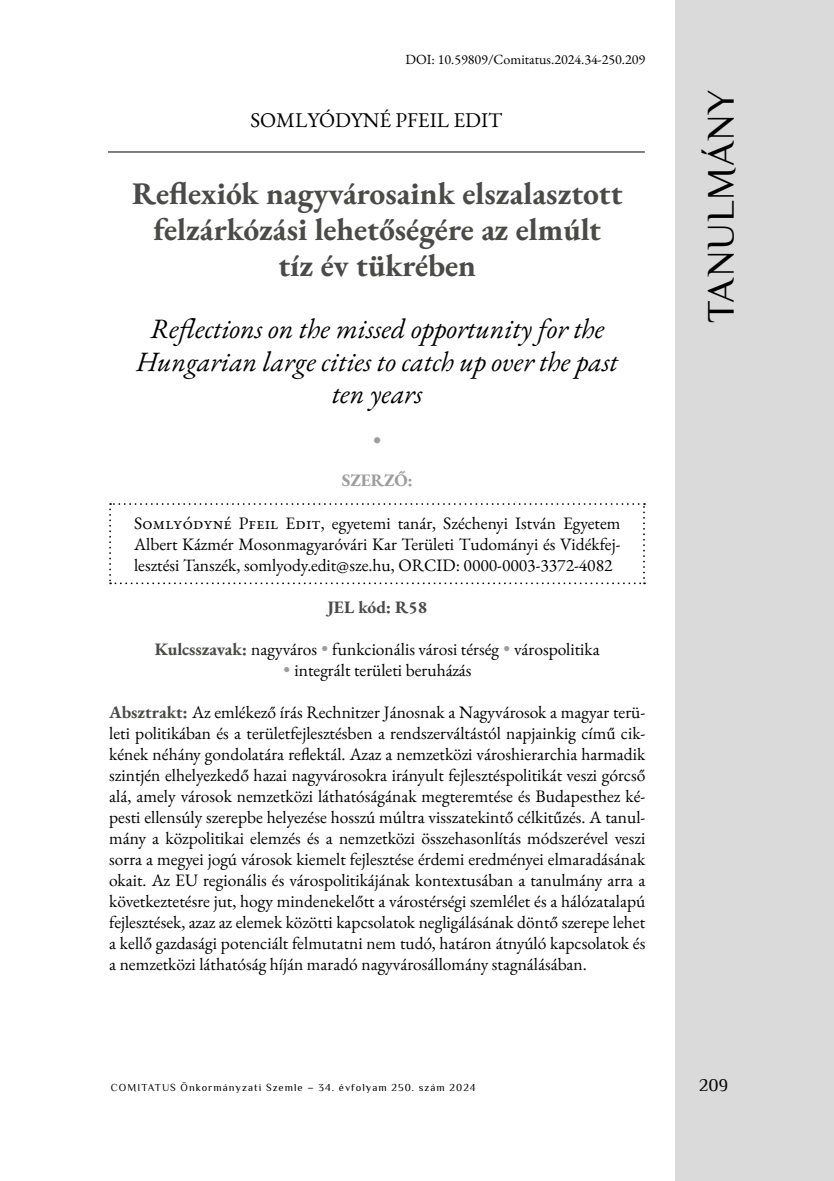
<style>
.page{position:relative;width:834px;height:1181px;background:#fff}
.page>*{position:absolute;margin:0;border:0;box-sizing:border-box;transform-origin:0 0}
.t1{font:38.5px "Philosopher";letter-spacing:.025em;color:#000}
.t2{font:700 31.5px/36.2px "EB Garamond";color:#4a4a49;text-align:center}
.t3{font:italic 28px/32.2px "EB Garamond";color:#000;text-align:center}
.t4{font:21px "EB Garamond";color:#000}
.t5{font:21px "Wingdings";color:#9d9d9c}
.t6{font:17.5px/21px "EB Garamond";color:#000;text-align:justify}
.t7{font:700 17.5px "EB Garamond";color:#4a4a49}
.t8{font:700 17.5px "EB Garamond";color:#9d9d9c}
.t9{font:17.5px "Philosopher";color:#000}
.t10{font:14px "EB Garamond";color:#000}
.t11{font:10.5px "Philosopher";letter-spacing:.1em;color:#000}
.s1{font-weight:700;color:#4a4a49}
.s2{color:#9d9d9c}
</style>
<div class="page">
<hr style="left:108px;top:151px;width:536px;height:1px;background:#000">
<div style="left:675px;top:0;width:158px;height:1181px;background:#dadada"></div>
<svg style="left:109px;top:503px;width:536px;height:81px"></svg>
<p class="t10" style="left:405px;top:50px;width:241px">DOI: 10.59809/Comitatus.2024.34-250.209</p>
<p class="t4" style="left:250px;top:107px;width:253px">SOMLYÓDYNÉ PFEIL EDIT</p>
<h2 class="t2" style="left:132px;top:175px;width:492px">Reflexiók nagyvárosaink elszalasztott felzárkózási lehetőségére az elmúlt<br>tíz év tükrében</h2>
<h3 class="t3" style="left:136px;top:313px;width:483px">Reflections on the missed opportunity for the<br>Hungarian large cities to catch up over the past ten years</h3>
<p class="t5" style="left:372px;top:429px;width:11px">•</p>
<p class="t8" style="left:341px;top:469px;width:73px">SZERZŐ:</p>
<p class="t6" style="left:134px;top:513px;width:488px">Somlyódyné Pfeil Edit, egyetemi tanár, Széchenyi István Egyetem Albert Kázmér Mosonmagyaróvári Kar Területi Tudományi és Vidékfej&shy;lesztési Tanszék, somlyody.edit@sze.hu, ORCID: 0000-0003-3372-4082</p>
<p class="t7" style="left:327px;top:596px;width:101px">JEL kód: R58</p>
<p class="t6" style="left:155px;top:639px;width:446px"><span class="s1">Kulcsszavak:</span> nagyváros <span class="s2">•</span> funkcionális városi térség <span class="s2">•</span> várospolitika</p>
<p class="t6" style="left:283px;top:660px;width:190px"><span class="s2">•</span> integrált területi beruházás</p>
<p class="t6" style="left:109px;top:702px;width:537px"><span class="s1">Absztrakt:</span> Az emlékező írás Rechnitzer Jánosnak a Nagyvárosok a magyar terü&shy;leti politikában és a területfejlesztésben a rendszerváltástól napjainkig című cik&shy;kének néhány gondolatára reflektál. Azaz a nemzetközi városhierarchia harmadik szintjén elhelyezkedő hazai nagyvárosokra irányult fejlesztéspolitikát veszi górcső alá, amely városok nemzetközi láthatóságának megteremtése és Budapesthez ké&shy;pesti ellensúly szerepbe helyezése hosszú múltra visszatekintő célkitűzés. A tanul&shy;mány a közpolitikai elemzés és a nemzetközi összehasonlítás módszerével veszi sorra a megyei jogú városok kiemelt fejlesztése érdemi eredményei elmaradásának okait. Az EU regionális és várospolitikájának kontextusában a tanulmány arra a következtetésre jut, hogy mindenekelőtt a várostérségi szemlélet és a hálózatalapú fejlesztések, azaz az elemek közötti kapcsolatok negligálásának döntő szerepe lehet a kellő gazdasági potenciált felmutatni nem tudó, határon átnyúló kapcsolatok és a nemzetközi láthatóság híján maradó nagyvárosállomány stagnálásában.</p>
<h1 class="t1" style="left:696px;top:323px;width:236px;rotate:-90deg">TANULMÁNY</h1>
<p class="t11" style="left:111px;top:1080px;width:366px">COMITATUS Önkormányzati Szemle – 34. évfolyam 250. szám 2024</p>
<p class="t9" style="left:699px;top:1074px;width:30px">209</p>
</div>
